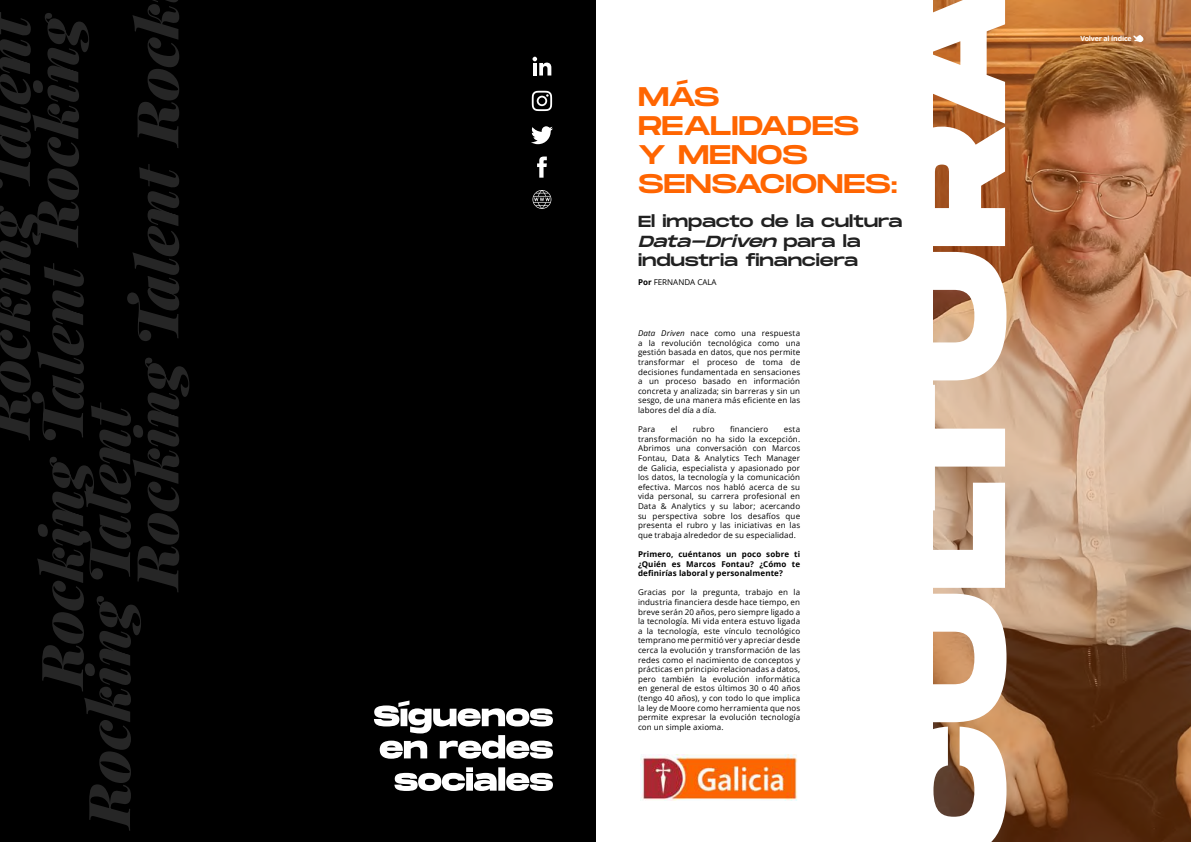
<style>
.page{position:relative;width:1191px;height:842px;background:#fff}
.page>*{position:absolute;margin:0;border:0;box-sizing:border-box;transform-origin:0 0}
.t1{font:800 146px "Monument Extended";color:#fff}
.t2{font:26.9px/29px "Monument Extended";letter-spacing:-.01em;color:#ff6501}
.t3{font:16px/19.8px "Monument Extended";letter-spacing:-.01em;color:#212121}
.t4{font:8px/9.6px "Open Sans";letter-spacing:.015em;color:#000;text-align:justify}
.t5{font:700 8px/9.6px "Open Sans";letter-spacing:.015em;color:#000;text-align:justify}
.t6{font:700 7px "Open Sans";letter-spacing:-.02em;color:#fff}
.s1{font-style:italic}
.s2{font-weight:700}
</style>
<div class="page">
<svg style="left:933px;top:0;width:258px;height:842px;background:#ab7854"></svg>
<img style="left:641px;top:755px;width:157px;height:46px">
<div style="left:0;top:0;width:595px;height:842px;background:#000"></div>
<svg style="left:0;top:0;width:189px;height:831px"></svg>
<svg style="left:394px;top:767px;width:159px;height:24px"></svg>
<svg style="left:374px;top:700px;width:179px;height:59px"></svg>
<svg style="left:532px;top:57px;width:19px;height:19px"></svg>
<svg style="left:532px;top:91px;width:20px;height:20px"></svg>
<svg style="left:531px;top:126px;width:22px;height:18px"></svg>
<svg style="left:537px;top:157px;width:10px;height:21px"></svg>
<svg style="left:532px;top:190px;width:19px;height:19px"></svg>
<svg style="left:1133px;top:35px;width:11px;height:7px"></svg>
<h1 class="t1" style="left:847px;top:856px;width:876px;rotate:-90deg">CULTURA</h1>
<h2 class="t2" style="left:638px;top:81px;width:261px">MÁS<br>REALIDADES<br>Y MENOS<br>SENSACIONES:</h2>
<h3 class="t3" style="left:638px;top:211px;width:266px">El impacto de la cultura<br><span class="s1">Data-Driven</span> p a r a l a industria financiera</h3>
<p class="t4" style="left:638px;top:277px;width:80px"><span class="s2">Por</span> FERNANDA CALA</p>
<p class="t4" style="left:638px;top:328px;width:164px"><span class="s1">Data Driven</span> nace como una respuesta a la revolución tecnológica como una gestión basada en datos, que nos permite transformar el proceso de toma de decisiones fundamentada en sensaciones a un proceso basado en información concreta y analizada; sin barreras y sin un sesgo, de una manera más eficiente en las labores del día a día.</p>
<p class="t4" style="left:638px;top:424px;width:19px">Para</p>
<p class="t4" style="left:670px;top:424px;width:8px">el</p>
<p class="t4" style="left:693px;top:424px;width:23px">rubro</p>
<p class="t4" style="left:730px;top:424px;width:40px">financiero</p>
<p class="t4" style="left:638px;top:424px;width:164px;text-indent:146px">esta transformación no ha sido la excepción.<br>Abrimos una conversación con Marcos Fontau, Data &amp; Analytics Tech Manager de Galicia, especialista y apasionado por los datos, la tecnología y la comunicación efectiva. Marcos nos habló acerca de su vida personal, su carrera profesional en Data &amp; Analytics y su labor; acercando su perspectiva sobre los desafíos que presenta el rubro y las iniciativas en las que trabaja alrededor de su especialidad.</p>
<p class="t5" style="left:638px;top:549px;width:164px">Primero, cuéntanos un poco sobre ti ¿Quién es Marcos Fontau? ¿Cómo te definirías laboral y personalmente?</p>
<p class="t4" style="left:638px;top:587px;width:164px">Gracias por la pregunta, trabajo en la industria financiera desde hace tiempo, en breve serán 20 años, pero siempre ligado a la tecnología. Mi vida entera estuvo ligada a la tecnología, este vínculo tecnológico temprano me permitió ver y apreciar desde cerca la evolución y transformación de las redes como el nacimiento de conceptos y prácticas en principio relacionadas a datos, pero también la evolución informática en general de estos últimos 30 o 40 años (tengo 40 años), y con todo lo que implica la ley de Moore como herramienta que nos permite expresar la evolución tecnología con un simple axioma.</p>
<p class="t6" style="left:1080px;top:33px;width:53px">Volver al índice</p>
</div>
